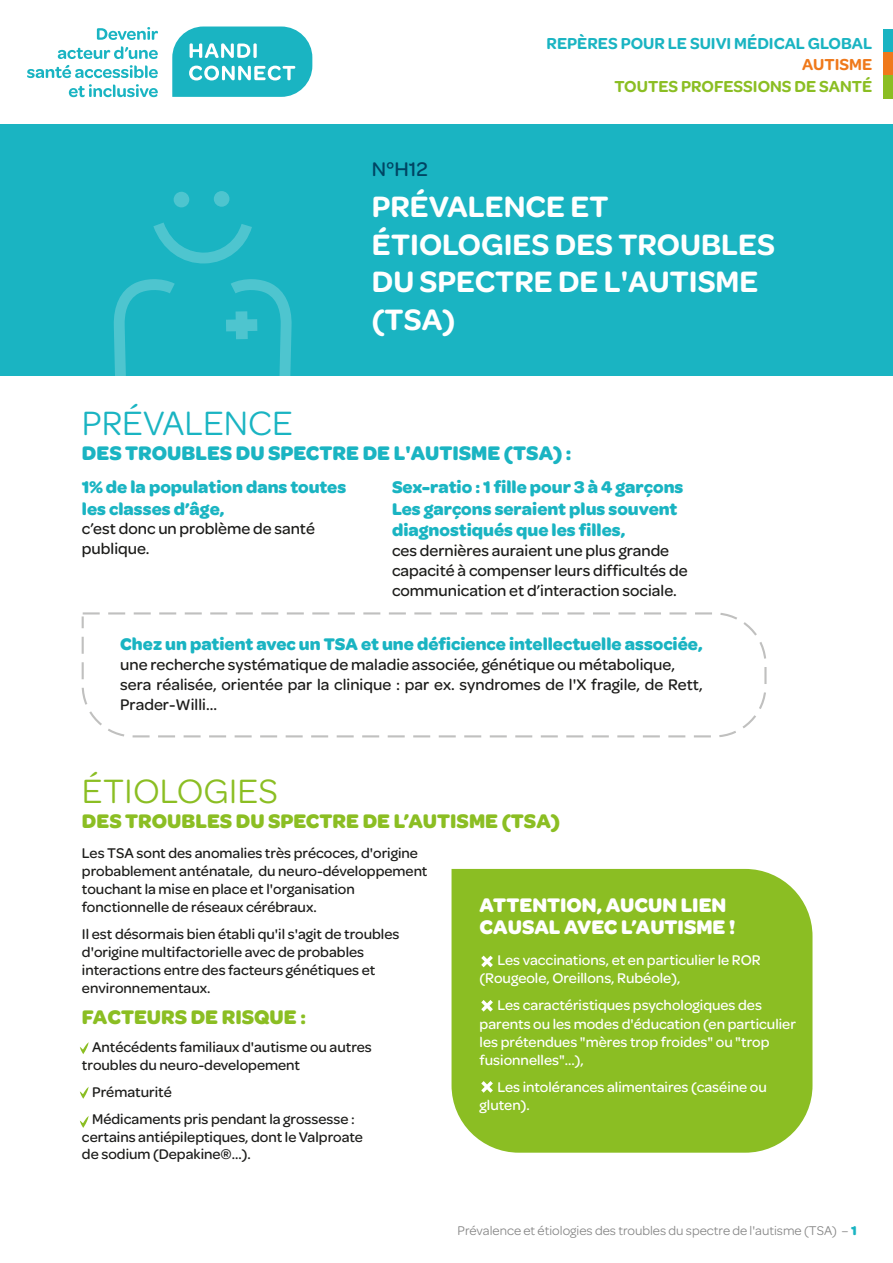
<style>
.page{position:relative;width:893px;height:1263px;background:#fff}
.page>*{position:absolute;margin:0;border:0;box-sizing:border-box;transform-origin:0 0}
.t1{font:36px "Omnes";color:#1ab4c2}
.t2{font:36px "Omnes";color:#8bbe23}
.t3{font:600 31.5px/37.5px "Omnes";color:#fff}
.t4{font:700 21px "Omnes";color:#8bbe23}
.t5{font:700 21px/22.2px "Omnes";color:#fff}
.t6{font:700 21px "Omnes";color:#1ab4c2}
.t7{font:500 21px "Omnes";color:#004563}
.t8{font:700 18px/21.6px "Omnes";color:#1ab4c2}
.t9{font:600 16.95px "Omnes";color:#1ab4c2}
.t10{font:600 16.95px "Omnes";color:#8bbe23}
.t11{font:600 16.95px "Omnes";color:#ef791b}
.t12{font:500 16.5px/19.8px "Omnes";color:#1d1d1b}
.t13{font:500 15px/18px "Omnes";color:#1d1d1b}
.t14{font:500 15px/18px "Omnes";color:#fff}
.t15{font:13.5px "Omnes";color:#878787}
.s1{font-weight:700;color:#1ab4c2}
</style>
<div class="page">
<svg style="left:172px;top:27px;width:140px;height:70px;background:#44c1cd"></svg>
<svg style="left:97px;top:27px;width:61px;height:13px"></svg>
<svg style="left:58px;top:46px;width:100px;height:13px"></svg>
<svg style="left:27px;top:65px;width:131px;height:13px"></svg>
<svg style="left:69px;top:84px;width:89px;height:13px"></svg>
<div style="left:883px;top:29px;width:10px;height:23px;background:#1ab4c2"></div>
<div style="left:883px;top:52px;width:10px;height:23px;background:#ef791b"></div>
<div style="left:883px;top:75px;width:10px;height:23px;background:#8bbe23"></div>
<div style="left:0;top:124px;width:893px;height:251px;background:#1ab4c2"></div>
<svg style="left:153px;top:222px;width:99px;height:42px"></svg>
<svg style="left:214px;top:191px;width:16px;height:16px"></svg>
<div style="left:174px;top:192px;width:15px;height:15px;background:#4ec5cf;border-radius:50%"></div>
<svg style="left:114px;top:279px;width:61px;height:97px"></svg>
<svg style="left:226px;top:279px;width:66px;height:97px"></svg>
<svg style="left:81px;top:612px;width:686px;height:126px"></svg>
<div style="left:451px;top:869px;width:361px;height:284px;background:#8bbe23"></div>
<svg style="left:80px;top:1042px;width:9px;height:12px"></svg>
<svg style="left:80px;top:1087px;width:9px;height:12px"></svg>
<svg style="left:80px;top:1116px;width:9px;height:12px"></svg>
<svg style="left:478px;top:952px;width:18px;height:19px"></svg>
<svg style="left:478px;top:996px;width:18px;height:19px"></svg>
<svg style="left:478px;top:1077px;width:18px;height:19px"></svg>
<h3 class="t7" style="left:372px;top:154px;width:58px">N°H12</h3>
<p class="t9" style="left:547px;top:31px;width:327px">REPÈRES POUR LE SUIVI MÉDICAL GLOBAL</p>
<p class="t11" style="left:802px;top:52px;width:72px">AUTISME</p>
<p class="t10" style="left:614px;top:74px;width:259px">TOUTES PROFESSIONS DE SANTÉ</p>
<h2 class="t3" style="left:372px;top:186px;width:405px">PRÉVALENCE ET<br>ÉTIOLOGIES DES TROUBLES<br>DU SPECTRE DE L'AUTISME (TSA)</h2>
<h1 class="t1" style="left:82px;top:398px;width:212px">PRÉVALENCE</h1>
<h3 class="t6" style="left:82px;top:437px;width:491px">DES TROUBLES DU SPECTRE DE L'AUTISME (TSA) :</h3>
<p class="t8" style="left:82px;top:475px;width:266px">1% de la population dans toutes les classes d’âge,</p>
<p class="t12" style="left:82px;top:518px;width:234px">c’est donc un problème de santé publique.</p>
<p class="t8" style="left:392px;top:475px;width:293px">Sex-ratio : 1 fille pour 3 à 4 garçons<br>Les garçons seraient plus souvent diagnostiqués que les filles,</p>
<p class="t12" style="left:392px;top:540px;width:297px">ces dernières auraient une plus grande capacité à compenser leurs difficultés de communication et d’interaction sociale.</p>
<p class="t8" style="left:120px;top:633px;width:584px">Chez un patient avec un TSA et une déficience intellectuelle associée,</p>
<p class="t12" style="left:120px;top:654px;width:584px">une recherche systématique de maladie associée, génétique ou métabolique, sera réalisée, orientée par la clinique : par ex. syndromes de l'X fragile, de Rett,<br>Prader-Willi...</p>
<h1 class="t2" style="left:82px;top:766px;width:197px">ÉTIOLOGIES</h1>
<h3 class="t4" style="left:82px;top:805px;width:480px">DES TROUBLES DU SPECTRE DE L’AUTISME (TSA)</h3>
<p class="t13" style="left:82px;top:843px;width:347px">Les TSA sont des anomalies très précoces, d'origine probablement anténatale, du neuro-développement touchant la mise en place et l'organisation fonctionnelle de réseaux cérébraux.</p>
<p class="t13" style="left:82px;top:924px;width:319px">Il est désormais bien établi qu'il s'agit de troubles d'origine multifactorielle avec de probables interactions entre des facteurs génétiques et environnementaux.</p>
<h3 class="t4" style="left:82px;top:1001px;width:225px">FACTEURS DE RISQUE :</h3>
<p class="t13" style="left:82px;top:1037px;width:291px;text-indent:10px">Antécédents familiaux d'autisme ou autres troubles du neuro-developement</p>
<p class="t13" style="left:92px;top:1077px;width:264px;line-height:27px">Prématurité<br>Médicaments pris pendant la grossesse :</p>
<p class="t13" style="left:82px;top:1127px;width:282px">certains antiépileptiques, dont le Valproate de sodium (Depakine®...).</p>
<h3 class="t5" style="left:480px;top:893px;width:257px">ATTENTION, AUCUN LIEN<br>CAUSAL AVEC L’AUTISME !</h3>
<p class="t14" style="left:480px;top:951px;width:282px;text-indent:18px">Les vaccinations, et en particulier le ROR (Rougeole, Oreillons, Rubéole),</p>
<p class="t14" style="left:480px;top:996px;width:318px;text-indent:18px">Les caractéristiques psychologiques des parents ou les modes d'éducation (en particulier les prétendues "mères trop froides" ou "trop fusionnelles"...),</p>
<p class="t14" style="left:480px;top:1077px;width:289px;text-indent:18px">Les intolérances alimentaires (caséine ou gluten).</p>
<p class="t15" style="left:458px;top:1221px;width:401px">Prévalence et étiologies des troubles du spectre de l'autisme (TSA) – <span class="s1">1</span></p>
</div>
